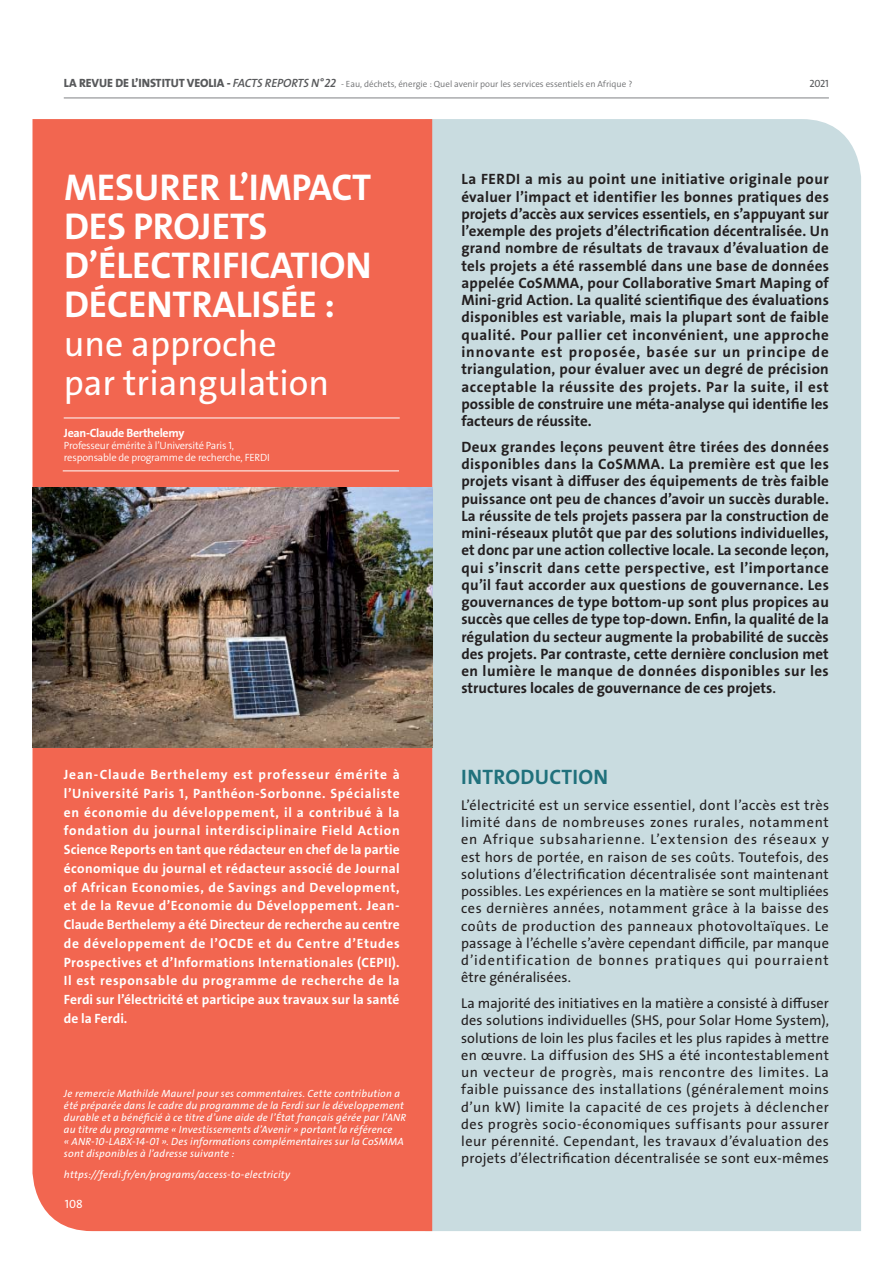
<style>
.page{position:relative;width:893px;height:1263px;background:#fff}
.page>*{position:absolute;margin:0;border:0;box-sizing:border-box;transform-origin:0 0}
.t1{font:37.5px/39px "The Sans Veolia W7 Bld";letter-spacing:-.005em;color:#fff}
.t2{font:36px/39px "The Sans Veolia W5 Pla";color:#fff}
.t3{font:21px "The Sans Veolia W7 Bld";letter-spacing:.015em;color:#20717c}
.t4{font:15px/17.2px "The Sans Veolia W7 Bld";color:#231f20;text-align:justify}
.t5{font:14.25px/17.2px "The Sans Veolia W5 Pla";letter-spacing:.025em;color:#231f20;text-align:justify}
.t6{font:13.5px/18.8px "The Sans Veolia W7 Bld";letter-spacing:.005em;color:#fff;text-align:justify}
.t7{font:12px "The Sans Veolia W7 Bld";letter-spacing:-.025em;color:#fff}
.t8{font:12px "The Sans Veolia W5 Pla";color:#fff}
.t9{font:10.5px/12px "The Sans Veolia W5 Pla It";letter-spacing:.02em;color:#fff}
.t10{font:10.5px/12px "The Sans Veolia W4 Se Lig";letter-spacing:-.02em;color:#fff}
.t11{font:10.5px "The Sans Veolia W5 Pla";color:#58595b}
.t12{font:9px "The Sans Veolia W4 Se Lig";color:#6d6e70}
.s1{font-family:"The Sans Veolia W8 Ex Bld";font-size:12px;color:#58595b}
.s2{font-family:"The Sans Veolia W6 Se Bld It";font-size:12px;color:#58595b}
.s3{font-family:"The Sans Veolia W6 Se Bld"}
</style>
<div class="page">
<div style="left:432px;top:119px;width:429px;height:1112px;background:#c9dce0"></div>
<div style="left:32px;top:119px;width:400px;height:1112px;background:#f26650"></div>
<hr style="left:64px;top:418px;width:336px;height:1px;background:#fff">
<hr style="left:63px;top:470px;width:336px;height:1px;background:#fff">
<img style="left:32px;top:488px;width:400px;height:259px">
<hr style="left:64px;top:98px;width:765px;height:1px;background:#808285">
<p class="t12" style="left:64px;top:79px;width:570px"><span class="s1">LA REVUE DE L’INSTITUT VEOLIA -</span> <span class="s2">FACTS REPORTS N° 22</span> - Eau, déchets, énergie : Quel avenir pour les services essentiels en Afrique ?</p>
<p class="t11" style="left:810px;top:78px;width:21px">2021</p>
<h1 class="t1" style="left:64px;top:169px;width:309px">MESURER L’IMPACT<br>DES PROJETS<br>D’ÉLECTRIFICATION<br>DÉCENTRALISÉE :</h1>
<h2 class="t2" style="left:64px;top:326px;width:267px">une approche par triangulation</h2>
<p class="t7" style="left:64px;top:427px;width:122px">Jean-Claude Berthelemy</p>
<p class="t10" style="left:64px;top:440px;width:207px">Professeur émérite à l’Université Paris 1, responsable de programme de recherche, FERDI</p>
<p class="t6" style="left:64px;top:766px;width:337px">Jean-Claude Berthelemy est professeur émérite à l’Université Paris 1, Panthéon-Sorbonne. Spécialiste en économie du développement, il a contribué à la fondation du journal interdisciplinaire Field Action Science Reports en tant que rédacteur en chef de la partie économique du journal et rédacteur associé de Journal of African Economies, de Savings and Development, et de la Revue d’Economie du Développement. Jean-Claude Berthelemy a été Directeur de recherche au centre de développement de l’OCDE et du Centre d’Etudes Prospectives et d’Informations Internationales (CEPII).<br>Il est responsable du programme de recherche de la Ferdi sur l’électricité et participe aux travaux sur la santé de la Ferdi.</p>
<p class="t9" style="left:64px;top:1089px;width:344px">Je remercie Mathilde Maurel pour ses commentaires. Cette contribution a été préparée dans le cadre du programme de la Ferdi sur le développement durable et a bénéficié à ce titre d’une aide de l’État français gérée par l’ANR au titre du programme « Investissements d’Avenir » portant la référence<br>« ANR-10-LABX-14-01 ». Des informations complémentaires sur la CoSMMA sont disponibles à l’adresse suivante :</p>
<p class="t9" style="left:64px;top:1169px;width:228px">https://ferdi.fr/en/programs/access-to-electricity</p>
<p class="t8" style="left:65px;top:1198px;width:19px">108</p>
<p class="t4" style="left:461px;top:171px;width:369px">La FERDI a mis au point une initiative originale pour évaluer l’impact et identifier les bonnes pratiques des projets d’accès aux services essentiels, en s’appuyant sur l’exemple des projets d’électrification décentralisée. Un grand nombre de résultats de travaux d’évaluation de tels projets a été rassemblé dans une base de données appelée CoSMMA, pour Collaborative Smart Maping of Mini-grid Action. La qualité scientifique des évaluations disponibles est variable, mais la plupart sont de faible qualité. Pour pallier cet inconvénient, une approche innovante est proposée, basée sur un principe de triangulation, pour évaluer avec un degré de précision acceptable la réussite des projets. Par la suite, il est possible de construire une méta-analyse qui identifie les facteurs de réussite.</p>
<p class="t4" style="left:461px;top:439px;width:369px">Deux grandes leçons peuvent être tirées des données disponibles dans la CoSMMA. La première est que les projets visant à diffuser des équipements de très faible puissance ont peu de chances d’avoir un succès durable.<br>La réussite de tels projets passera par la construction de mini-réseaux plutôt que par des solutions individuelles, et donc par une action collective locale. La seconde leçon, qui s’inscrit dans cette perspective, est l’importance qu’il faut accorder aux questions de gouvernance. Les gouvernances de type bottom-up sont plus propices au succès que celles de type top-down. Enfin, la qualité de la régulation du secteur augmente la probabilité de succès des projets. Par contraste, cette dernière conclusion met en lumière le manque de données disponibles sur les structures locales de gouvernance de ces projets<span class="s3">.</span></p>
<h3 class="t3" style="left:461px;top:767px;width:149px">INTRODUCTION</h3>
<p class="t5" style="left:461px;top:797px;width:369px">L’électricité est un service essentiel, dont l’accès est très limité dans de nombreuses zones rurales, notamment en Afrique subsaharienne. L’extension des réseaux y est hors de portée, en raison de ses coûts. Toutefois, des solutions d’électrification décentralisée sont maintenant possibles. Les expériences en la matière se sont multipliées ces dernières années, notamment grâce à la baisse des coûts de production des panneaux photovoltaïques. Le passage à l’échelle s’avère cependant difficile, par manque d’identification de bonnes pratiques qui pourraient être généralisées.</p>
<p class="t5" style="left:461px;top:995px;width:369px">La majorité des initiatives en la matière a consisté à diffuser des solutions individuelles (SHS, pour Solar Home System), solutions de loin les plus faciles et les plus rapides à mettre en œuvre. La diffusion des SHS a été incontestablement un vecteur de progrès, mais rencontre des limites. La faible puissance des installations (généralement moins d’un kW) limite la capacité de ces projets à déclencher des progrès socio-économiques suffisants pour assurer leur pérennité. Cependant, les travaux d’évaluation des projets d’électrification décentralisée se sont eux-mêmes</p>
</div>
